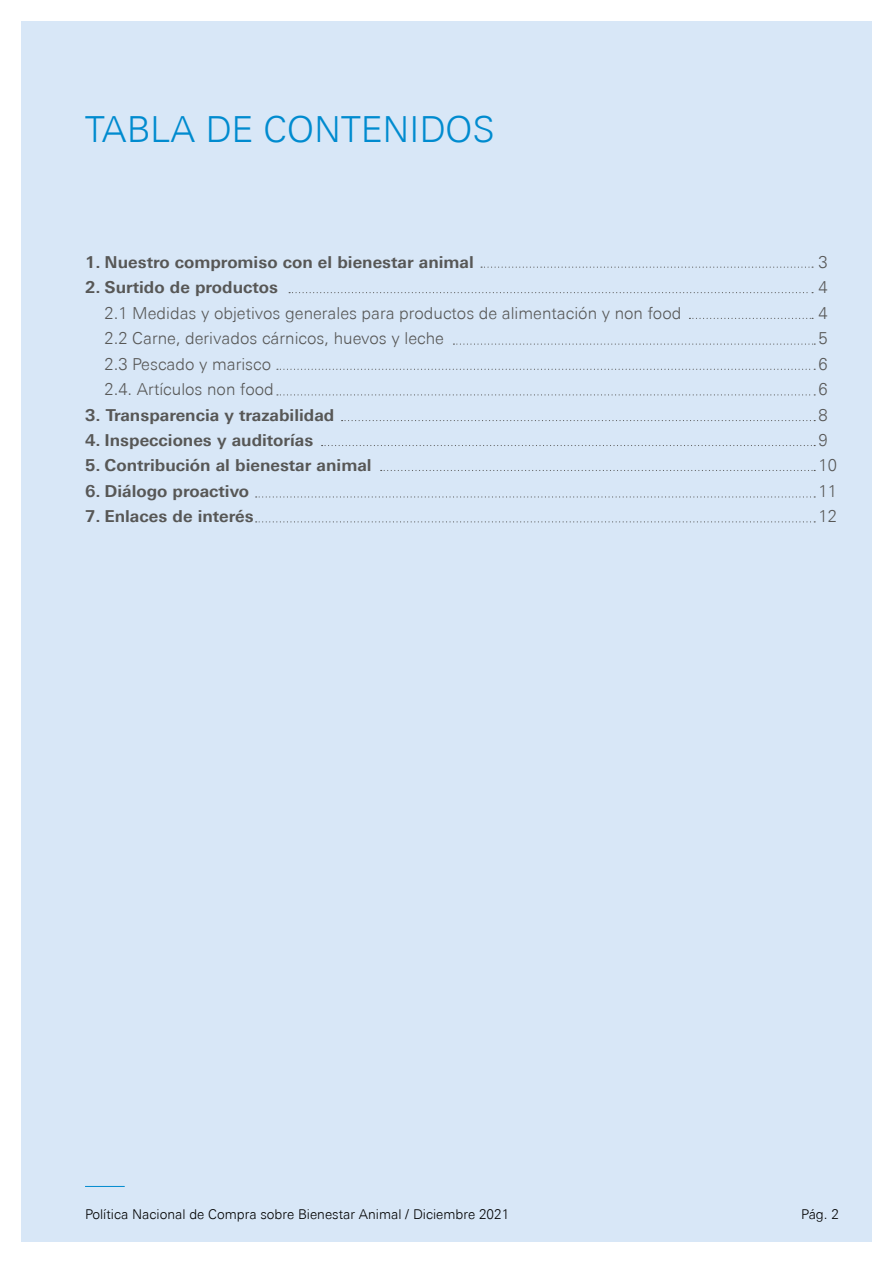
<style>
.page{position:relative;width:893px;height:1263px;background:#fff}
.page>*{position:absolute;margin:0;border:0;box-sizing:border-box;transform-origin:0 0}
.t1{font:300 36px "Univers Next Pro";color:#008bcf}
.t2{font:700 16.5px "Univers Next Pro";color:#575756}
.t3{font:300 16.5px "Univers Next Pro";color:#575756}
.t4{font:300 13.5px "Univers Next Pro";color:#000}
</style>
<div class="page">
<div style="left:21px;top:21px;width:851px;height:1221px;background:#d8e7f7"></div>
<hr style="left:85px;top:1186px;width:40px;height:1px;background:#008bcf">
<svg style="left:481px;top:267px;width:332px;height:1px"></svg>
<svg style="left:289px;top:292px;width:524px;height:1px"></svg>
<svg style="left:689px;top:318px;width:124px;height:1px"></svg>
<svg style="left:453px;top:343px;width:362px;height:2px"></svg>
<svg style="left:277px;top:369px;width:538px;height:1px"></svg>
<svg style="left:277px;top:394px;width:538px;height:1px"></svg>
<svg style="left:342px;top:420px;width:473px;height:1px"></svg>
<svg style="left:322px;top:445px;width:493px;height:1px"></svg>
<svg style="left:381px;top:470px;width:434px;height:1px"></svg>
<svg style="left:256px;top:496px;width:559px;height:1px"></svg>
<svg style="left:256px;top:521px;width:559px;height:1px"></svg>
<h1 class="t1" style="left:85px;top:108px;width:411px">TABLA DE CONTENIDOS</h1>
<p class="t2" style="left:85px;top:252px;width:390px">1. Nuestro compromiso con el bienestar animal</p>
<p class="t3" style="left:819px;top:252px;width:11px">3</p>
<p class="t2" style="left:85px;top:277px;width:194px">2. Surtido de productos</p>
<p class="t3" style="left:819px;top:278px;width:11px">4</p>
<p class="t3" style="left:105px;top:303px;width:578px">2.1 Medidas y objetivos generales para productos de alimentación y non food</p>
<p class="t3" style="left:819px;top:303px;width:11px">4</p>
<p class="t3" style="left:105px;top:329px;width:341px">2.2 Carne, derivados cárnicos, huevos y leche</p>
<p class="t3" style="left:819px;top:329px;width:11px">5</p>
<p class="t3" style="left:105px;top:354px;width:168px">2.3 Pescado y marisco</p>
<p class="t3" style="left:819px;top:354px;width:11px">6</p>
<p class="t3" style="left:105px;top:379px;width:171px">2.4. Artículos non food</p>
<p class="t3" style="left:819px;top:379px;width:11px">6</p>
<p class="t2" style="left:85px;top:405px;width:251px">3. Transparencia y trazabilidad</p>
<p class="t3" style="left:819px;top:405px;width:11px">8</p>
<p class="t2" style="left:85px;top:430px;width:230px">4. Inspecciones y auditorías</p>
<p class="t3" style="left:819px;top:430px;width:11px">9</p>
<p class="t2" style="left:85px;top:456px;width:288px">5. Contribución al bienestar animal</p>
<p class="t3" style="left:819px;top:456px;width:20px">10</p>
<p class="t2" style="left:85px;top:481px;width:166px">6. Diálogo proactivo</p>
<p class="t3" style="left:819px;top:481px;width:20px">11</p>
<p class="t2" style="left:85px;top:507px;width:170px">7. Enlaces de interés</p>
<p class="t3" style="left:819px;top:507px;width:20px">12</p>
<p class="t4" style="left:85px;top:1206px;width:356px">Intern tional Buying P licy for Cotton | A of January 2020</p>
<p class="t4" style="left:797px;top:1206px;width:43px">Seite 2</p>
<p class="t4" style="left:85px;top:1206px;width:426px">Política Nacional de Compra sobre Bienestar Animal / Diciembre 2021</p>
<p class="t4" style="left:801px;top:1206px;width:28px">Pág.</p>
</div>
